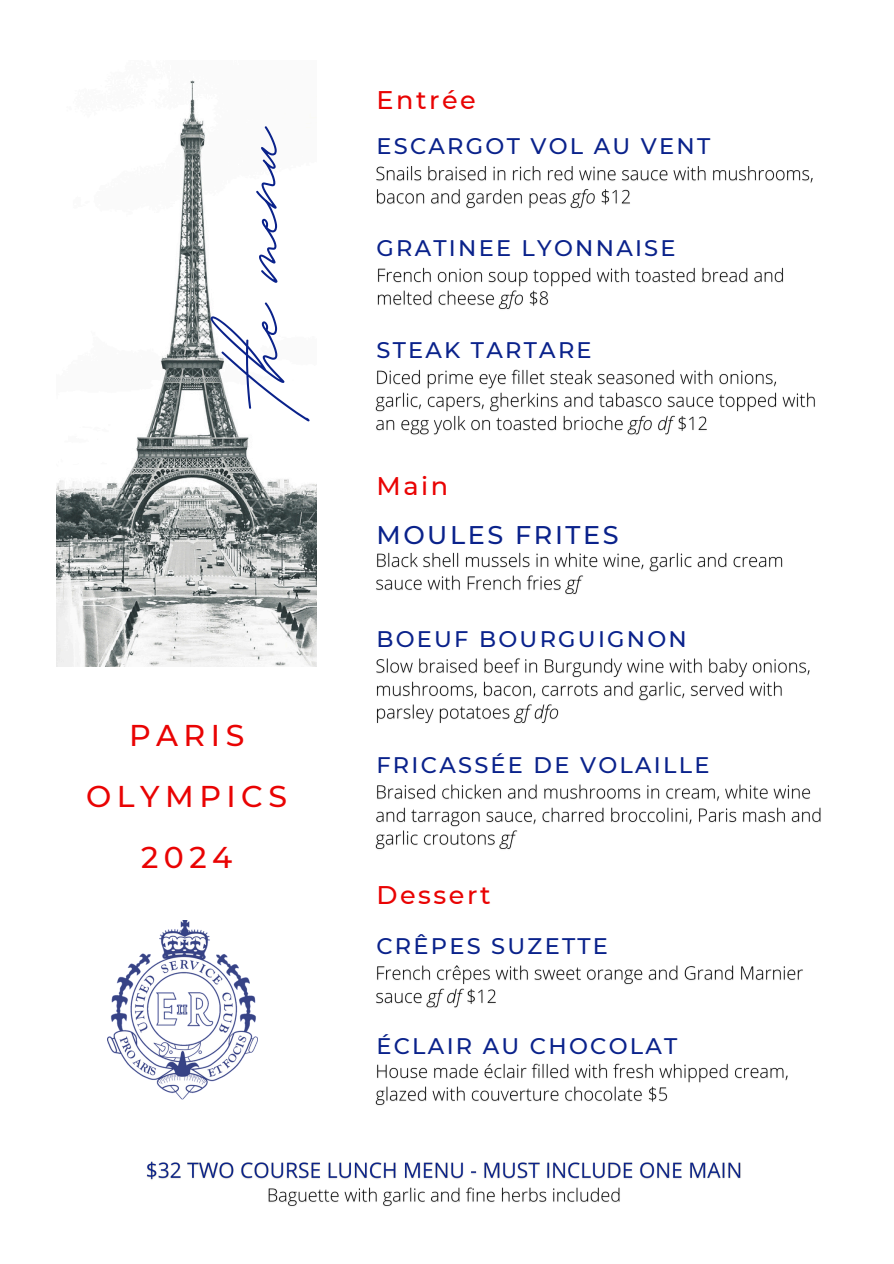
<style>
.page{position:relative;width:894px;height:1264px;background:#fff}
.page>*{position:absolute;margin:0;border:0;box-sizing:border-box;transform-origin:0 0}
.t1{font:700 129px "BD Script";color:#0a228b}
.t2{font:500 30px "Montserrat";letter-spacing:.185em;color:#e90303}
.t3{font:500 25.5px "Montserrat";letter-spacing:.1em;color:#e90303}
.t4{font:500 25.5px "Montserrat";letter-spacing:.1em;color:#0a228b}
.t5{font:500 22.5px "Montserrat";letter-spacing:.1em;color:#0a228b}
</style>
<div class="page">
<img style="left:57px;top:80px;width:259px;height:586px">
<img style="left:108px;top:920px;width:149px;height:180px">
<img style="left:377px;top:267px;width:406px;height:43px">
<img style="left:376px;top:166px;width:437px;height:43px">
<img style="left:375px;top:369px;width:440px;height:66px">
<img style="left:376px;top:552px;width:407px;height:43px">
<img style="left:376px;top:658px;width:434px;height:66px">
<img style="left:376px;top:965px;width:427px;height:43px">
<img style="left:375px;top:1063px;width:413px;height:43px">
<img style="left:146px;top:1161px;width:595px;height:46px">
<img style="left:375px;top:784px;width:446px;height:66px">
<h5 class="t3" style="left:376px;top:84px;width:101px">Entrée</h5>
<h2 class="t1" style="left:175px;top:393px;width:271px;rotate:-90deg">the menu</h2>
<h2 class="t5" style="left:376px;top:132px;width:335px">ESCARGOT VOL AU VENT</h2>
<h2 class="t5" style="left:376px;top:234px;width:300px">GRATINEE LYONNAISE</h2>
<h5 class="t5" style="left:376px;top:336px;width:217px">STEAK TARTARE</h5>
<h4 class="t3" style="left:376px;top:471px;width:73px">Main</h4>
<h5 class="t4" style="left:376px;top:519px;width:243px">MOULES FRITES</h5>
<p class="t2" style="left:129px;top:717px;width:117px">PARIS</p>
<h4 class="t2" style="left:86px;top:777px;width:202px">OLYMPICS</h4>
<h5 class="t2" style="left:141px;top:838px;width:92px">2024</h5>
<h4 class="t5" style="left:376px;top:625px;width:312px">BOEUF BOURGUIGNON</h4>
<h5 class="t5" style="left:376px;top:751px;width:334px">FRICASSÉE DE VOLAILLE</h5>
<h5 class="t3" style="left:376px;top:879px;width:116px">Dessert</h5>
<h3 class="t5" style="left:376px;top:932px;width:233px">CRÊPES SUZETTE</h3>
<h5 class="t5" style="left:376px;top:1031px;width:302px">ÉCLAIR AU CHOCOLAT</h5>
</div>
